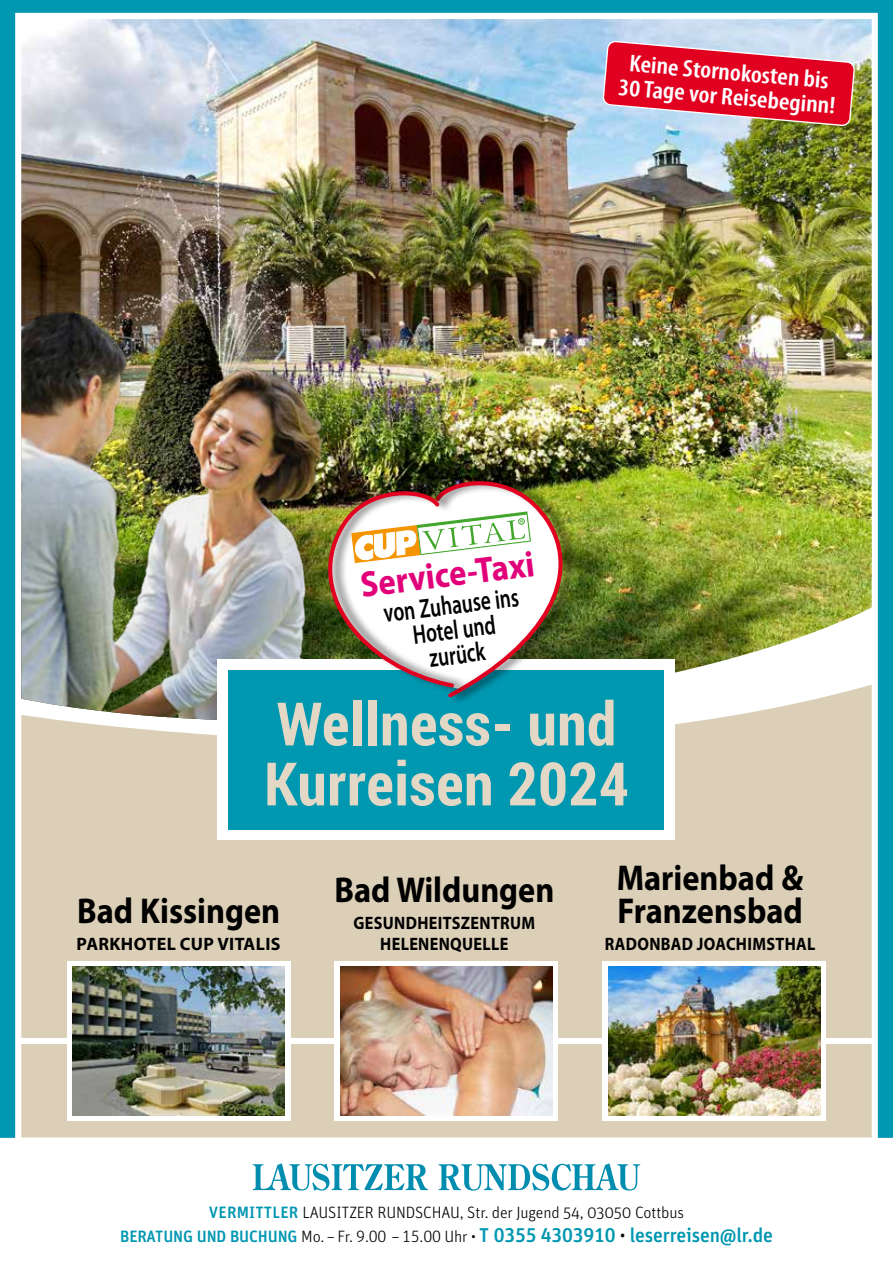
<style>
.page{position:relative;width:893px;height:1263px;background:#fff}
.page>*{position:absolute;margin:0;border:0;box-sizing:border-box;transform-origin:0 0}
.t1{font:700 60px/60px "Roboto Condensed";letter-spacing:.01em;color:#e2d8c5}
.t2{font:700 36.3px "Myriad Pro";color:#e2007a;scale:.9 1}
.t3{font:700 36px/33px "Myriad Pro";color:#000;scale:.9 1}
.t4{font:600 27px/25px "Myriad Pro";color:#000;text-align:center;scale:.71 1}
.t5{font:600 condensed 24.3px/24.3px "Myriad Pro";color:#fff;text-align:center;scale:1.1 1}
.t6{font:500 19.95px "Unit Pro";letter-spacing:-.01em;color:#0097b1}
.t7{font:700 18px/21px "Myriad Pro";letter-spacing:.02em;color:#000;text-align:center;scale:.9 1}
.t8{font:700 18px "Myriad Pro";letter-spacing:.02em;color:#000}
.t9{font:300 16.35px "Unit Pro";letter-spacing:-.01em;color:#000}
.s1{font-weight:500;color:#0097b1}
.s2{font-size:16.35px}
.s3{font-weight:300;font-size:16.35px;color:#000}
.s4{font-weight:300;color:#000}
</style>
<div class="page">
<img style="left:0;top:0;width:893px;height:1138px">
<svg style="left:439px;top:1163px;width:201px;height:28px"></svg>
<svg style="left:253px;top:1163px;width:175px;height:28px"></svg>
<p class="t5" style="left:622px;top:50px;width:199px;rotate:5deg">Keine Stornokosten bis<br>30 Tage vor Reisebeginn!</p>
<h2 class="t2" style="left:358px;top:561px;width:196px;rotate:-7deg">Service-Taxi</h2>
<h3 class="t4" style="left:382px;top:600px;width:193px;rotate:-7deg">von Zuhause ins<br>Hotel und zurück</h3>
<h1 class="t1" style="left:264px;top:692px;width:366px">Wellness- und<br>Kurreisen 2024</h1>
<h3 class="t3" style="left:77px;top:894px;width:227px">Bad Kissingen</h3>
<p class="t8" style="left:77px;top:933px;width:205px">PARKHOTEL CUP VITALIS</p>
<h3 class="t3" style="left:334px;top:873px;width:246px">Bad Wildungen</h3>
<p class="t7" style="left:353px;top:912px;width:203px">GESUNDHEITSZENTRUM<br>HELENENQUELLE</p>
<h3 class="t3" style="left:617px;top:861px;width:209px">Marienbad &amp;<br>Franzensbad</h3>
<p class="t7" style="left:605px;top:933px;width:235px">RADONBAD JOACHIMSTHAL</p>
<p class="t9" style="left:209px;top:1202px;width:477px"><span class="s1">VERMITTLER</span> LAUSITZER RUNDSCHAU, Str. der Jugend 54, 03050 Cottbus</p>
<p class="t6" style="left:120px;top:1220px;width:654px"><span class="s2">BERATUNG UND BUCHUNG</span> <span class="s3">Mo. – Fr. 9.00 – 15.00 Uhr •</span> T 0355 4303910 <span class="s4">•</span> leserreisen@lr.de</p>
</div>
